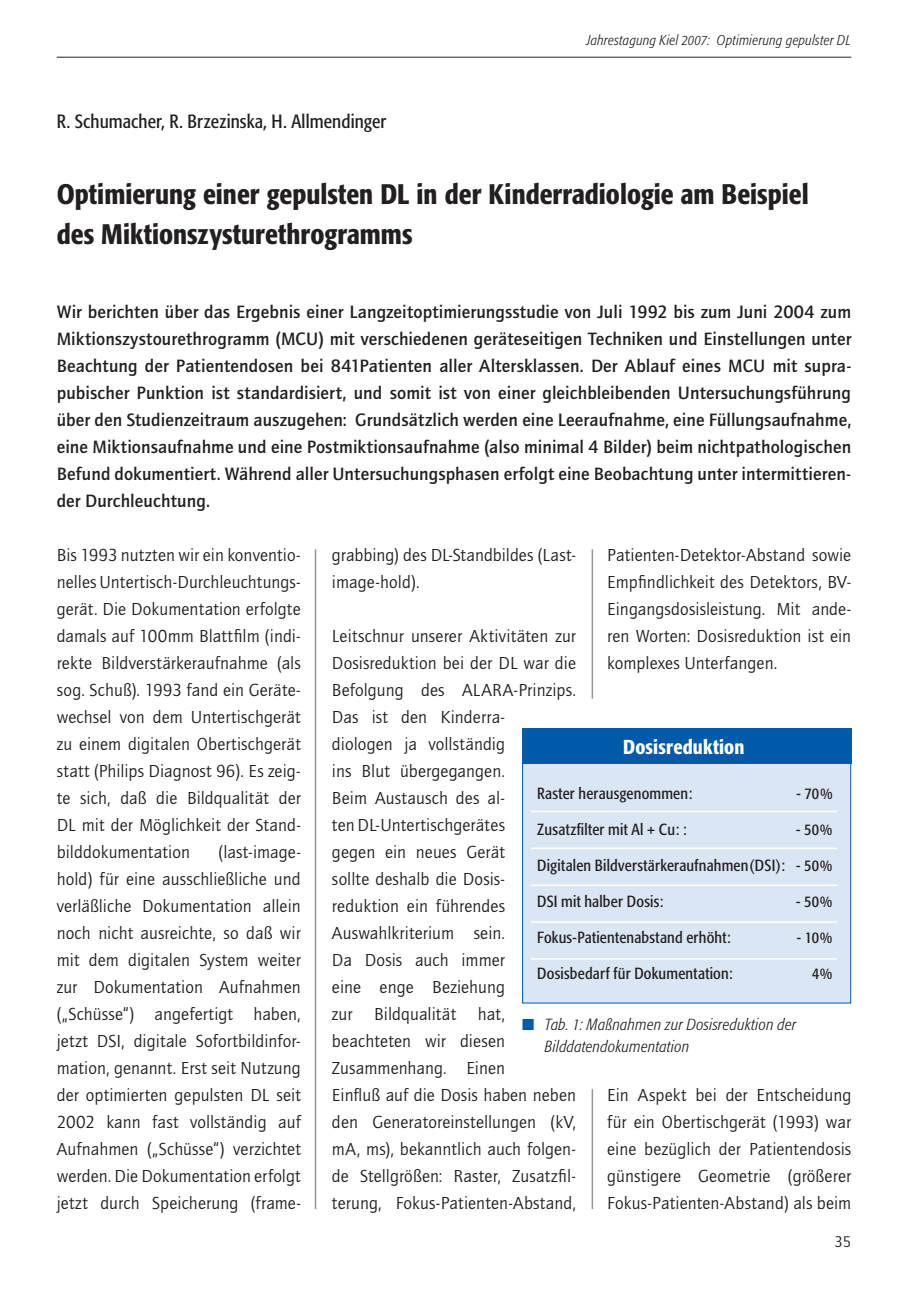
<style>
.page{position:relative;width:908px;height:1304px;background:#fff}
.page>*{position:absolute;margin:0;border:0;box-sizing:border-box;transform-origin:0 0}
.t1{font:500 condensed 28px/40px "Formata";color:#231f20}
.t2{font:500 condensed 20px "Formata";letter-spacing:.01em;color:#fff}
.t3{font:condensed 19px "Formata";letter-spacing:.005em;color:#231f20}
.t4{font:700 18.4px/27px "Quay";letter-spacing:.005em;color:#231f20;text-align:justify}
.t5{font:18px/27px "Quay";letter-spacing:.005em;color:#231f20;text-align:justify}
.t6{font:condensed 16px "Formata";letter-spacing:.015em;color:#231f20}
.t7{font:italic 300 condensed 16px/22px "Formata";letter-spacing:.02em;color:#231f20}
.t8{font:16px "Quay";color:#231f20}
.t9{font:italic 300 condensed 14px "Formata";letter-spacing:.025em;color:#231f20}
.s1{color:#005aaa}
</style>
<div class="page">
<hr style="left:57px;top:57px;width:793px;height:1px;background:#231f20">
<hr style="left:314px;top:549px;width:2px;height:660px;background:#939598">
<hr style="left:591px;top:549px;width:2px;height:150px;background:#939598">
<hr style="left:591px;top:1089px;width:2px;height:120px;background:#939598">
<div style="left:522px;top:729px;width:328px;height:274px;background:#dbe6f5"></div>
<div style="left:522px;top:728px;width:328px;height:275px;border:1px solid #005aaa"></div>
<div style="left:522px;top:729px;width:328px;height:35px;background:#005aaa"></div>
<hr style="left:531px;top:811px;width:305px;height:1px;background:#fff">
<hr style="left:531px;top:848px;width:305px;height:1px;background:#fff">
<hr style="left:531px;top:884px;width:305px;height:2px;background:#fff">
<hr style="left:531px;top:921px;width:305px;height:2px;background:#fff">
<hr style="left:531px;top:958px;width:305px;height:2px;background:#fff">
<p class="t3" style="left:57px;top:113px;width:331px">R. Schumacher, R. Brzezinska, H. Allmendinger</p>
<p class="t9" style="left:586px;top:34px;width:266px">Jahrestagung Kiel 2007: Optimierung gepulster DL</p>
<h1 class="t1" style="left:57px;top:176px;width:753px">Optimierung einer gepulsten DL in der Kinderradiologie am Beispiel des Miktionszysturethrogramms</h1>
<p class="t4" style="left:57px;top:300px;width:795px">Wir berichten über das Ergebnis einer Langzeitoptimierungsstudie von Juli 1992 bis zum Juni 2004 zum Miktionszystourethrogramm (MCU) mit verschiedenen geräteseitigen Techniken und Einstellungen unter Beachtung der Patientendosen bei 841Patienten aller Altersklassen. Der Ablauf eines MCU mit supra&shy;pubischer Punktion ist standardisiert, und somit ist von einer gleichbleibenden Untersuchungsführung über den Studienzeitraum auszugehen: Grundsätzlich werden eine Leeraufnahme, eine Füllungsaufnahme, eine Miktionsaufnahme und eine Postmiktionsaufnahme (also minimal 4 Bilder) beim nichtpathologischen Befund dokumentiert. Während aller Untersuchungsphasen erfolgt eine Beobachtung unter intermittieren&shy;der Durchleuchtung.</p>
<p class="t5" style="left:57px;top:543px;width:245px">Bis 1993 nutzten wir ein konventio&shy;nelles Untertisch-Durchleuchtungs&shy;gerät. Die Dokumentation erfolgte damals auf 100mm Blattfilm (indi&shy;rekte Bildverstärkeraufnahme (als sog. Schuß). 1993 fand ein Geräte&shy;wechsel von dem Untertischgerät zu einem digitalen Obertischgerät statt (Philips Diagnost 96). Es zeig&shy;te sich, daß die Bildqualität der DL mit der Möglichkeit der Stand&shy;bilddokumentation</p>
<p class="t5" style="left:57px;top:840px;width:245px;text-indent:161px">(last-image&shy;hold) für eine ausschließliche und verläßliche Dokumentation allein noch nicht ausreichte, so daß wir mit dem digitalen System weiter zur Dokumentation Aufnahmen („Schüsse“) angefertigt haben, jetzt DSI, digitale Sofortbildinfor&shy;mation, genannt. Erst seit Nutzung der optimierten gepulsten DL seit 2002 kann fast vollständig auf Aufnahmen („Schüsse“) verzichtet werden. Die Dokumentation erfolgt jetzt durch Speicherung (frame-</p>
<p class="t5" style="left:332px;top:543px;width:245px">grabbing) des DL-Standbildes (Last&shy;image-hold).</p>
<p class="t5" style="left:332px;top:624px;width:245px;text-align:left">Leitschnur unserer Aktivitäten zur<br>Dosisreduktion bei der DL war die<br>Befolgung des ALARA-Prinzips.<br>Das ist den Kinderra-<br>diologen ja vollständig<br>ins Blut übergegangen.<br>Beim Austausch des al-<br>ten DL-Untertischgerätes<br>gegen ein neues Gerät<br>sollte deshalb die Dosis&shy;reduktion ein führendes<br>Auswahlkriterium sein.<br>Da Dosis auch immer<br>eine enge Beziehung<br>zur Bildqualität hat, beachteten wir diesen<br>Zusammenhang. Einen<br>Einfluß auf die Dosis haben neben den Generatoreinstellungen (kV, mA, ms), bekanntlich auch folgen&shy;de Stellgrößen: Raster, Zusatzfil&shy;terung, Fokus-Patienten-Abstand,</p>
<p class="t5" style="left:607px;top:543px;width:245px">Patienten-Detektor-Abstand sowie Empfindlichkeit des Detektors, BV-Eingangsdosisleistung. Mit ande&shy;ren Worten: Dosisreduktion ist ein komplexes Unterfangen.</p>
<p class="t2" style="left:623px;top:739px;width:123px">Dosisreduktion</p>
<p class="t6" style="left:537px;top:787px;width:157px">Raster herausgenommen:</p>
<p class="t6" style="left:796px;top:787px;width:37px">- 70%</p>
<p class="t6" style="left:537px;top:823px;width:151px">Zusatzfilter mit Al + Cu: :</p>
<p class="t6" style="left:795px;top:823px;width:38px">- 50%</p>
<p class="t6" style="left:537px;top:859px;width:296px">Digitalen Bildverstärkeraufnahmen(DSI): - 50%</p>
<p class="t6" style="left:537px;top:895px;width:128px">DSI mit halber Dosis:</p>
<p class="t6" style="left:795px;top:895px;width:38px">- 50%</p>
<p class="t6" style="left:537px;top:931px;width:195px">Fokus-Patientenabstand erhöht:</p>
<p class="t6" style="left:796px;top:931px;width:37px">- 10%</p>
<p class="t6" style="left:537px;top:967px;width:197px">Dosisbedarf für Dokumentation:</p>
<p class="t6" style="left:811px;top:967px;width:22px">4%</p>
<p class="t7" style="left:544px;top:1015px;width:253px;text-indent:-23px"><span class="s1">■</span> Tab. 1: Maßnahmen zur Dosisreduktion der<br>Bilddatendokumentation</p>
<p class="t5" style="left:607px;top:1083px;width:245px">Ein Aspekt bei der Entscheidung für ein Obertischgerät (1993) war eine bezüglich der Patientendosis günstigere Geometrie (größerer Fokus-Patienten-Abstand) als beim</p>
<p class="t8" style="left:833px;top:1235px;width:18px">35</p>
</div>
